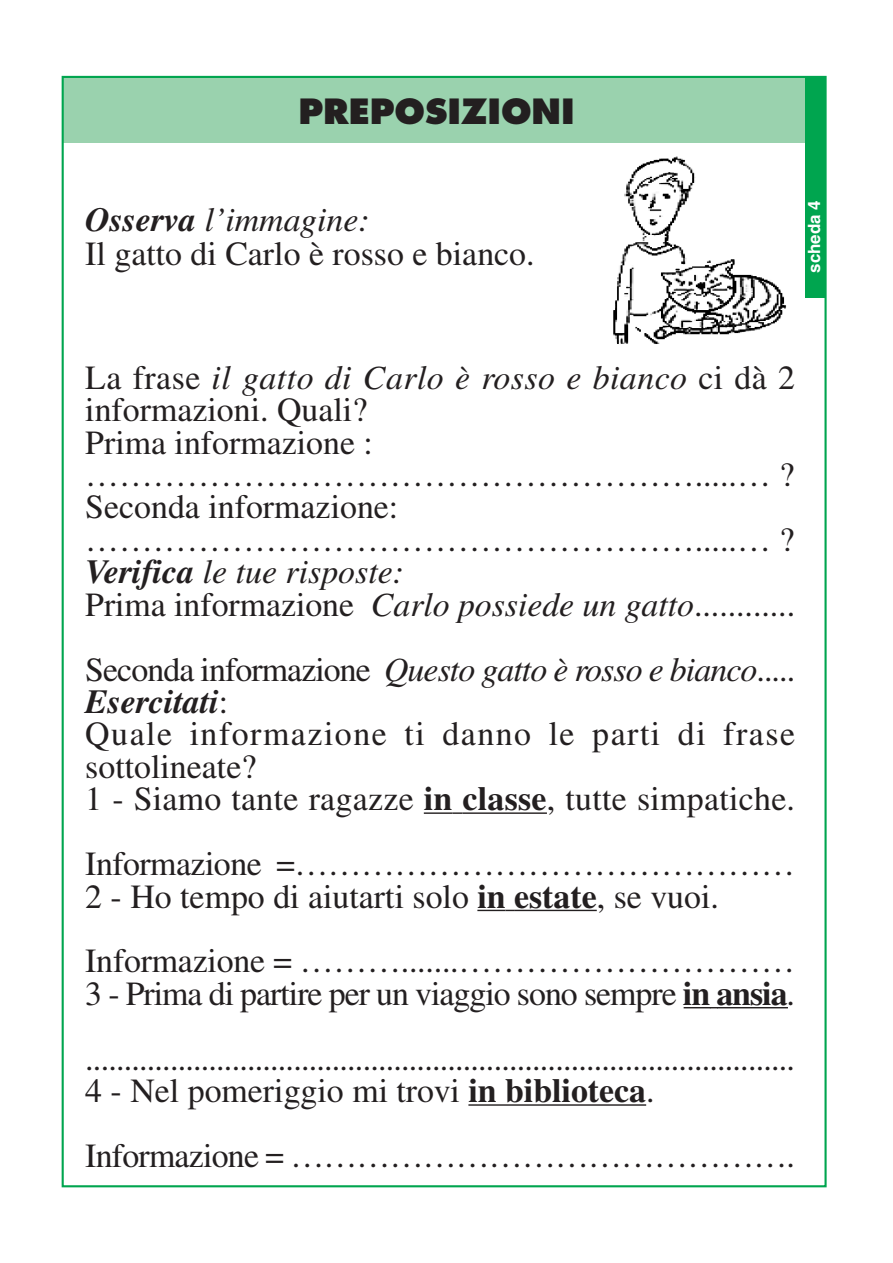
<style>
.page{position:relative;width:893px;height:1263px;background:#fff}
.page>*{position:absolute;margin:0;border:0;box-sizing:border-box;transform-origin:0 0}
.t1{font:33.9px/32.4px "Times";color:#231f20}
.t2{font:33.9px/32.4px "Times";letter-spacing:-.03em;color:#231f20}
.t3{font:33.9px "Times";letter-spacing:-.025em;color:#231f20}
.t4{font:800 33.9px "Futura";color:#231f20}
.t5{font:700 16.95px "Helvetica";color:#fff}
.s1{font-weight:700;font-style:italic}
.s2{font-style:italic}
.s3{font-weight:700}
</style>
<div class="page">
<div style="left:63px;top:77px;width:762px;height:65px;background:#9ad2ae"></div>
<div style="left:805px;top:77px;width:20px;height:221px;background:#00a54f"></div>
<img style="left:613px;top:156px;width:174px;height:188px">
<hr style="left:424px;top:812px;width:28px;height:2px;background:#231f20">
<svg style="left:452px;top:812px;width:10px;height:2px"></svg>
<hr style="left:462px;top:812px;width:85px;height:2px;background:#231f20">
<svg style="left:477px;top:910px;width:37px;height:1px"></svg>
<hr style="left:514px;top:910px;width:82px;height:1px;background:#231f20">
<svg style="left:683px;top:1007px;width:34px;height:1px"></svg>
<hr style="left:717px;top:1007px;width:71px;height:1px;background:#231f20">
<hr style="left:468px;top:1104px;width:178px;height:2px;background:#231f20">
<p class="t4" style="left:298px;top:96px;width:278px">PREPOSIZIONI</p>
<p class="t1" style="left:85px;top:206px;width:451px;line-height:33.9px"><span class="s1">Osserva</span> <span class="s2">l’immagine:<br></span>Il gatto di Carlo è rosso e bianco.</p>
<p class="t5" style="left:808px;top:273px;width:74px;rotate:-90deg">scheda 4</p>
<p class="t1" style="left:85px;top:364px;width:711px">La frase <span class="s2">il gatto di Carlo è rosso e bianco</span> ci dà 2 informazioni. Quali?<br>Prima informazione : ……………………………………………….....… ?<br>Seconda informazione: ……………………………………………….....… ?<br><span class="s1">Verifica</span> <span class="s2">le tue risposte:<br></span>Prima informazione <span class="s2">Carlo possiede un gatto</span>............</p>
<p class="t1" style="left:85px;top:656px;width:711px">Seconda informazione <span class="s2">Questo gatto è rosso e bianco</span>.....<br><span class="s1">Esercitati</span>:<br>Quale informazione ti danno le parti di frase sottolineate?<br>1 - Siamo tante ragazze <span class="s3">in classe</span>, tutte simpatiche.</p>
<p class="t1" style="left:85px;top:851px;width:711px">Informazione =………………………………………<br>2 - Ho tempo di aiutarti solo <span class="s3">in estate</span>, se vuoi.</p>
<p class="t2" style="left:85px;top:948px;width:711px">Informazione = ……….......…………………………<br>3 - Prima di partire per un viaggio sono sempre <span class="s3">in ansia</span>.</p>
<p class="t1" style="left:85px;top:1045px;width:711px">............................................................................................<br>4 - Nel pomeriggio mi trovi <span class="s3">in biblioteca</span>.</p>
<p class="t3" style="left:85px;top:1143px;width:711px">Informazione = ……………………………………….</p>
</div>
